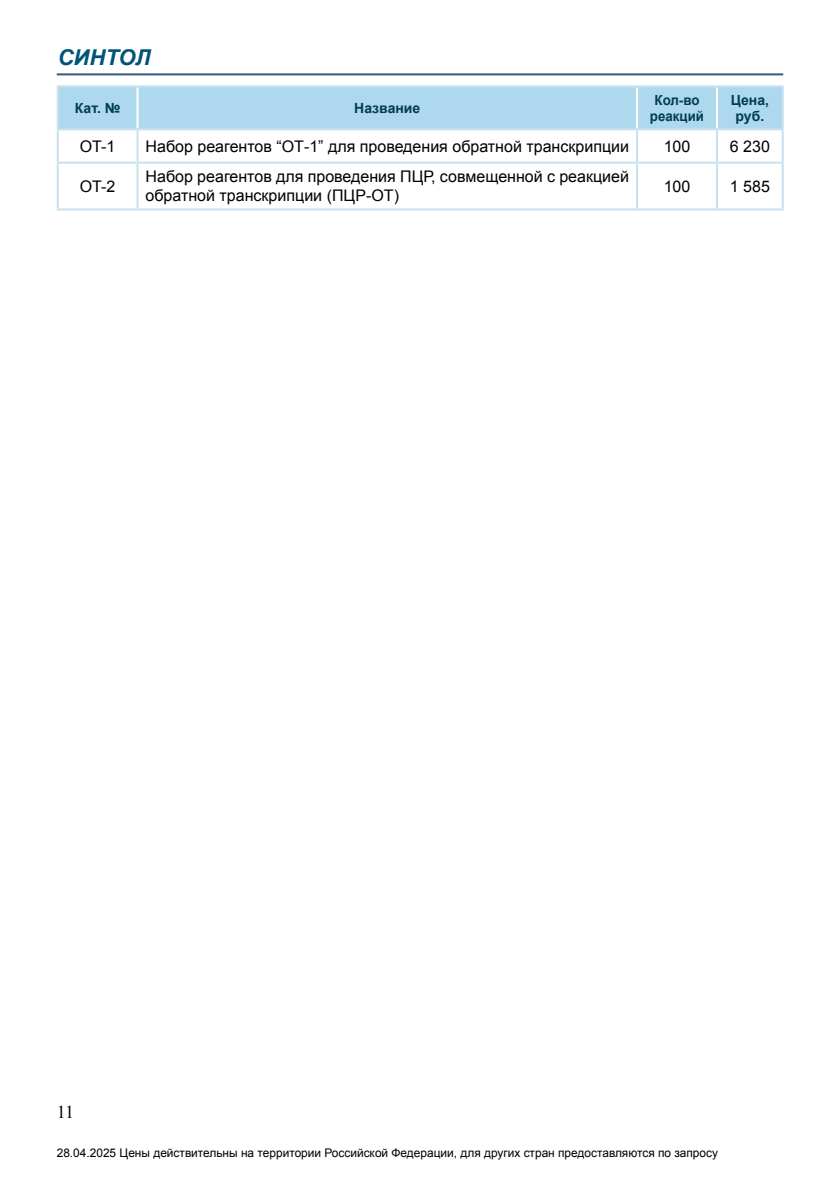
<style>
.page{position:relative;width:840px;height:1191px;background:#fff}
.page>*{position:absolute;margin:0;border:0;box-sizing:border-box;transform-origin:0 0}
.t1{font:italic 700 22px "Arial";color:#005378}
.t2{font:18px "Times New Roman";color:#000}
.t3{font:16px/19.2px "Arial";color:#000}
.t4{font:700 14px/16.8px "Arial";color:#003d54;text-align:center}
.t5{font:700 14px/16.8px "Arial";color:#003d54;text-align:center;scale:.95 1}
.t6{font:11.8px "Arial";color:#000}
</style>
<div class="page">
<div style="left:56px;top:47px;width:727px;height:29px;border:2px solid #fff"></div>
<hr style="left:57px;top:73px;width:725px;height:2px;background:#385a76">
<svg style="left:59px;top:87px;width:722px;height:121px"></svg>
<hr style="left:136px;top:87px;width:2px;height:41px;background:#fff">
<hr style="left:715px;top:87px;width:2px;height:41px;background:#fff">
<hr style="left:635px;top:87px;width:2px;height:41px;background:#fff">
<hr style="left:57px;top:85px;width:80px;height:2px;background:#c8e1ee">
<hr style="left:57px;top:87px;width:2px;height:41px;background:#c8e1ee">
<hr style="left:137px;top:85px;width:499px;height:2px;background:#c8e1ee">
<hr style="left:636px;top:85px;width:80px;height:2px;background:#c8e1ee">
<hr style="left:716px;top:85px;width:67px;height:2px;background:#c8e1ee">
<hr style="left:781px;top:87px;width:2px;height:41px;background:#c8e1ee">
<hr style="left:57px;top:128px;width:80px;height:2px;background:#c8e1ee">
<hr style="left:57px;top:130px;width:2px;height:32px;background:#c8e1ee">
<hr style="left:137px;top:128px;width:499px;height:2px;background:#c8e1ee">
<hr style="left:136px;top:130px;width:2px;height:32px;background:#c8e1ee">
<hr style="left:636px;top:128px;width:80px;height:2px;background:#c8e1ee">
<hr style="left:635px;top:130px;width:2px;height:32px;background:#c8e1ee">
<hr style="left:716px;top:128px;width:67px;height:2px;background:#c8e1ee">
<hr style="left:715px;top:130px;width:2px;height:32px;background:#c8e1ee">
<hr style="left:781px;top:130px;width:2px;height:32px;background:#c8e1ee">
<hr style="left:57px;top:162px;width:80px;height:2px;background:#c8e1ee">
<hr style="left:57px;top:164px;width:2px;height:44px;background:#c8e1ee">
<hr style="left:137px;top:162px;width:499px;height:2px;background:#c8e1ee">
<hr style="left:136px;top:164px;width:2px;height:44px;background:#c8e1ee">
<hr style="left:636px;top:162px;width:80px;height:2px;background:#c8e1ee">
<hr style="left:635px;top:164px;width:2px;height:44px;background:#c8e1ee">
<hr style="left:716px;top:162px;width:67px;height:2px;background:#c8e1ee">
<hr style="left:715px;top:164px;width:2px;height:44px;background:#c8e1ee">
<hr style="left:781px;top:164px;width:2px;height:44px;background:#c8e1ee">
<hr style="left:57px;top:208px;width:80px;height:2px;background:#c8e1ee">
<hr style="left:137px;top:208px;width:499px;height:2px;background:#c8e1ee">
<hr style="left:636px;top:208px;width:80px;height:2px;background:#c8e1ee">
<hr style="left:716px;top:208px;width:67px;height:2px;background:#c8e1ee">
<h1 class="t1" style="left:58px;top:43px;width:94px">СИНТОЛ</h1>
<p class="t4" style="left:75px;top:100px;width:47px">Кат. №</p>
<p class="t4" style="left:354px;top:100px;width:68px">Название</p>
<p class="t5" style="left:649px;top:92px;width:58px">Кол-во реакций</p>
<p class="t4" style="left:730px;top:92px;width:40px">Цена, руб.</p>
<p class="t3" style="left:80px;top:137px;width:37px">OT-1</p>
<p class="t3" style="left:145px;top:137px;width:485px">Набор реагентов “ОТ-1” для проведения обратной транскрипции</p>
<p class="t3" style="left:663px;top:137px;width:28px">100</p>
<p class="t3" style="left:729px;top:137px;width:42px">6 230</p>
<p class="t3" style="left:80px;top:177px;width:37px">OT-2</p>
<p class="t3" style="left:145px;top:167px;width:485px">Набор реагентов для проведения ПЦР, совмещенной с реакцией обратной транскрипции (ПЦР-ОТ)</p>
<p class="t3" style="left:663px;top:177px;width:28px">100</p>
<p class="t3" style="left:729px;top:177px;width:42px">1 585</p>
<p class="t2" style="left:57px;top:1100px;width:19px">11</p>
<p class="t6" style="left:57px;top:1145px;width:662px">28.04.2025 Цены действительны на территории Российской Федерации, для других стран предоставляются по запросу</p>
</div>
